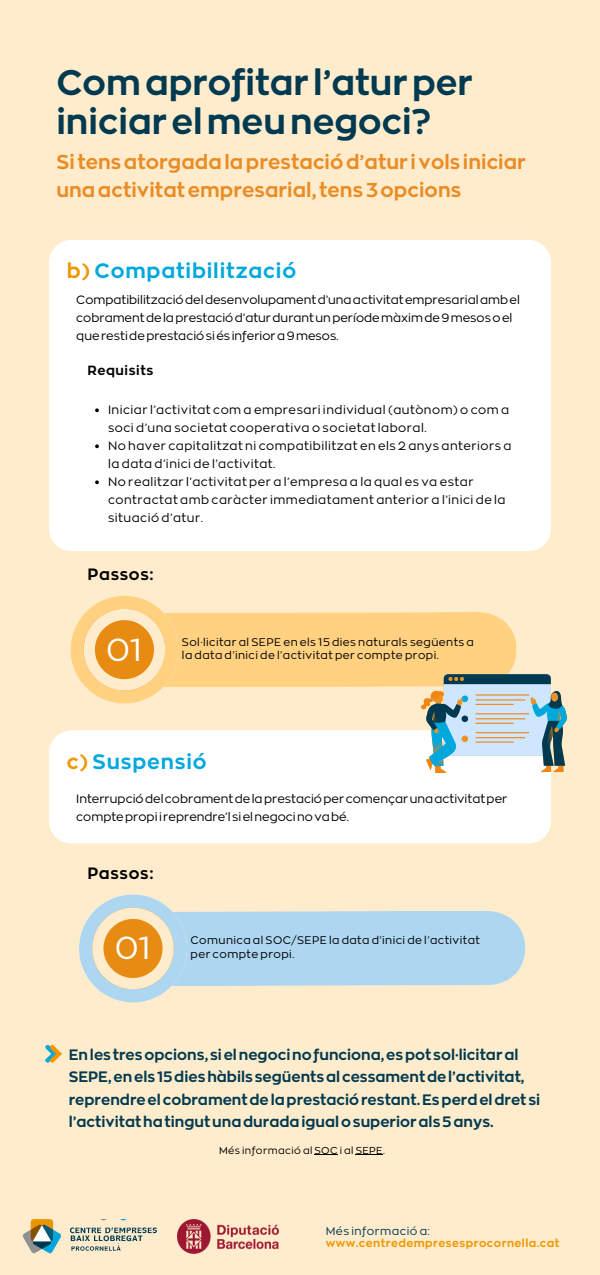
<style>
.page{position:relative;width:600px;height:1275px;background:#ffeccc}
.page>*{position:absolute;margin:0;border:0;box-sizing:border-box;transform-origin:0 0}
.t1{font:35.4px/39px "RTL Corporative Bold";color:#003a50}
.t2{font:31.7px "RTL Corporative Regular";color:#fff}
.t3{font:20.7px "RTL Corporative Bold";letter-spacing:.04em;color:#01a8dc}
.t4{font:20px/27.8px "RTL Corporative Bold";letter-spacing:.005em;color:#ea8c25}
.t5{font:16.3px "RTL Corporative Bold";letter-spacing:.04em;color:#000}
.t6{font:15px/22.5px "RTL Corporative Bold";color:#003a50}
.t7{font:13.3px "RTL Corporative Bold";letter-spacing:.04em;color:#000}
.t8{font:12px/18px "RTL Corporative Regular";letter-spacing:.04em;color:#000}
.t9{font:12px/18px "RTL Corporative Regular";color:#000}
.t10{font:11.2px/12px "RTL Corporative Bold";letter-spacing:.04em;color:#ef9700}
.t11{font:11px/13.5px "RTL Corporative Regular";letter-spacing:.04em;color:#000}
.t12{font:10px "RTL Corporative Regular";letter-spacing:.04em;color:#000}
.s1{color:#ef9700}
.s2{font-family:"RTL Corporative Regular";color:#003a50}
</style>
<div class="page">
<div style="left:49px;top:730px;width:502px;height:113px;background:#fff"></div>
<svg style="left:315px;top:1154px;width:23px;height:1px"></svg>
<svg style="left:356px;top:1154px;width:27px;height:1px"></svg>
<svg style="left:45px;top:1044px;width:17px;height:19px"></svg>
<div style="left:49px;top:240px;width:502px;height:311px;background:#fff"></div>
<svg style="left:95px;top:408px;width:4px;height:4px"></svg>
<svg style="left:95px;top:444px;width:4px;height:4px"></svg>
<svg style="left:95px;top:480px;width:4px;height:4px"></svg>
<svg style="left:79px;top:895px;width:446px;height:107px"></svg>
<svg style="left:71px;top:596px;width:496px;height:177px"></svg>
<img style="left:22px;top:1219px;width:79px;height:35px">
<img style="left:68px;top:1220px;width:89px;height:16px">
<img style="left:70px;top:1235px;width:87px;height:8px">
<img style="left:70px;top:1244px;width:51px;height:9px">
<img style="left:177px;top:1220px;width:101px;height:33px">
<h1 class="t1" style="left:56px;top:61px;width:418px">Comaprofitar l’aturper iniciarelmeunegoci?</h1>
<h2 class="t4" style="left:56px;top:147px;width:471px">Si tensatorgadalaprestaciód’atur ivolsiniciar unaactivitatempresarial, tens3opcions</h2>
<p class="t3" style="left:67px;top:257px;width:231px"><span class="s1">b)</span> Compatibilització</p>
<p class="t9" style="left:76px;top:290px;width:445px">Compatibilitzaciódeldesenvolupamentd’unaactivitatempresarialambel cobramentdelaprestaciód’aturdurantunperíodemàximde9mesosoel querestideprestaciósiésinferiora9mesos.</p>
<h3 class="t7" style="left:88px;top:362px;width:67px">Requisits</h3>
<p class="t8" style="left:108px;top:400px;width:403px">Iniciar l’activitat com a empresari individual (autònom) o com a soci d’una societat cooperativa o societat laboral.</p>
<h6 class="t8" style="left:108px;top:436px;width:405px">No haver capitalitzat ni compatibilitzat en els 2 anys anteriors a la data d’inici de l’activitat.</h6>
<p class="t8" style="left:108px;top:472px;width:399px">No realitzar l’activitat per a l’empresa a la qual es va estar contractat amb caràcter immediatament anterior a l’inici de la situació d’atur.</p>
<h3 class="t5" style="left:88px;top:563px;width:68px">Passos:</h3>
<h2 class="t2" style="left:107px;top:628px;width:37px">01</h2>
<h5 class="t11" style="left:182px;top:634px;width:293px">Sol·licitar al SEPE en els 15 dies naturals següents a la data d’inici de l’activitat per compte propi.</h5>
<h2 class="t3" style="left:67px;top:748px;width:142px"><span class="s1">c)</span> Suspensió</h2>
<h5 class="t9" style="left:76px;top:788px;width:433px">Interrupciódelcobramentdelaprestaciópercomençarunaactivitatper comptepropi i reprendre’lsielnegocinovabé.</h5>
<p class="t5" style="left:87px;top:862px;width:68px">Passos:</p>
<p class="t2" style="left:115px;top:927px;width:37px">01</p>
<h6 class="t11" style="left:191px;top:933px;width:291px">Comunica al SOC/SEPE la data d’inici de l’activitat per compte propi.</h6>
<h4 class="t6" style="left:69px;top:1042px;width:473px">Enlestresopcions,sielnegocinofunciona,espotsol·licitaral SEPE,enels15dieshàbilssegüentsalcessamentdel’activitat, reprendreelcobramentdelaprestaciórestant.Esperdeldretsi l’activitathatingutunaduradaigualosuperiorals5anys.</h4>
<p class="t12" style="left:219px;top:1143px;width:167px">Més informació al SOC i al SEPE.</p>
<h3 class="t10" style="left:326px;top:1224px;width:235px"><span class="s2">Més informació a: </span>www.centredempresesprocornella.cat</h3>
</div>
